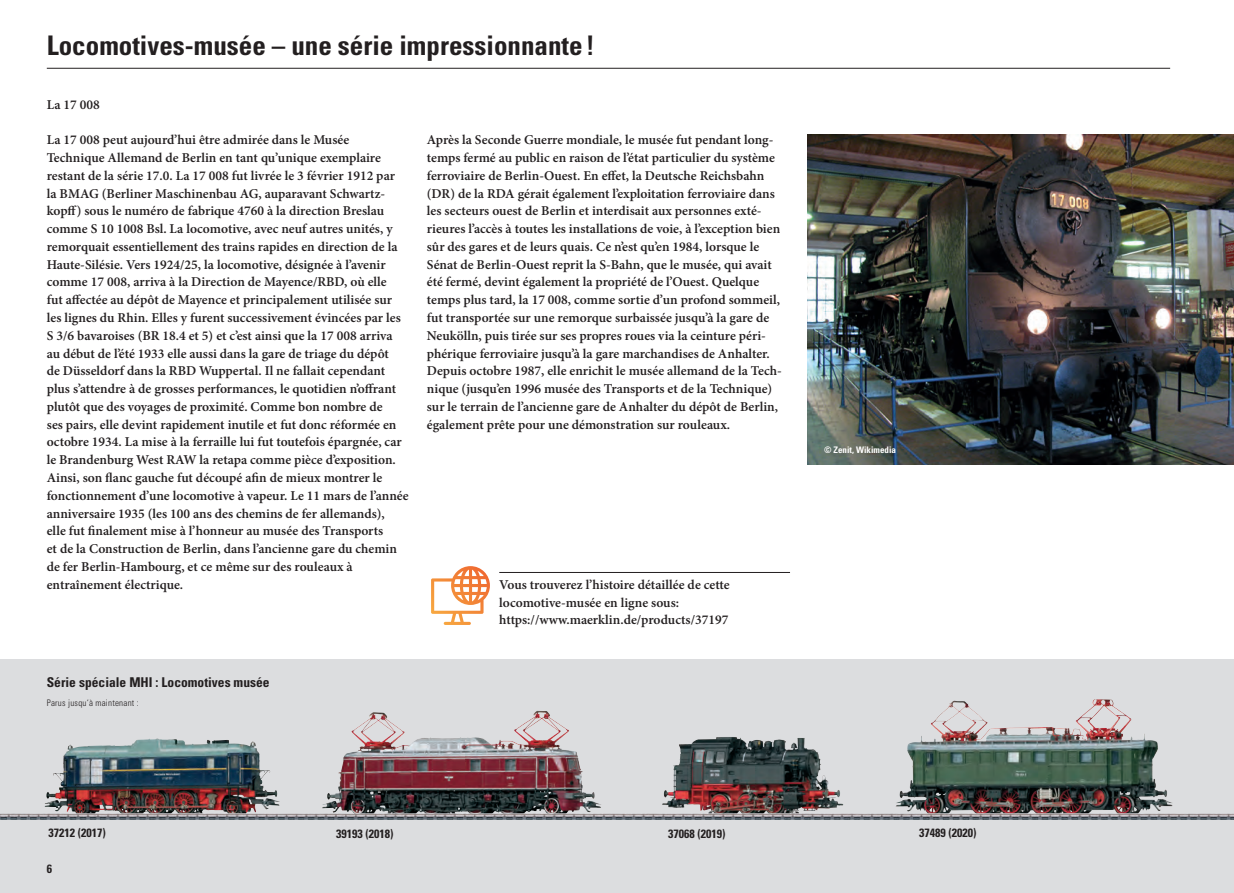
<style>
.page{position:relative;width:1234px;height:893px;background:#fff}
.page>*{position:absolute;margin:0;border:0;box-sizing:border-box;transform-origin:0 0}
.t1{font:700 condensed 27px "Univers LT Std";color:#231f20}
.t2{font:600 13.5px/17.9px "Minion Pro";color:#231f20}
.t3{font:700 condensed 13.5px "Univers LT Std";color:#231f20}
.t4{font:700 condensed 12px "Univers LT Std";color:#231f20}
.t5{font:300 condensed 9px "Univers LT Std";letter-spacing:.025em;color:#231f20}
.t6{font:700 condensed 9px "Univers LT Std";color:#fff}
</style>
<div class="page">
<svg style="left:0;top:660px;width:1233px;height:233px;fill:#dcdddf"></svg>
<hr style="left:47px;top:68px;width:1122px;height:1px;background:#231f20">
<img style="left:351px;top:712px;width:186px;height:36px">
<img style="left:807px;top:135px;width:426px;height:329px">
<img style="left:661px;top:737px;width:138px;height:76px">
<img style="left:914px;top:700px;width:179px;height:42px">
<img style="left:46px;top:739px;width:110px;height:64px">
<svg style="left:431px;top:566px;width:59px;height:59px"></svg>
<img style="left:0;top:813px;width:1233px;height:7px">
<hr style="left:499px;top:572px;width:290px;height:1px;background:#231f20">
<h1 class="t1" style="left:47px;top:29px;width:549px">Locomotives-musée – une série impressionnante!</h1>
<p class="t2" style="left:47px;top:95px;width:55px">La 17 008</p>
<p class="t2" style="left:47px;top:131px;width:363px">La 17 008 peut aujourd’hui être admirée dans le Musée Technique Allemand de Berlin en tant qu’unique exemplaire restant de la série 17.0. La 17 008 fut livrée le 3 février 1912 par<br>la BMAG (Berliner Maschinenbau AG, auparavant Schwartz&shy;kopff) sous le numéro de fabrique 4760 à la direction Breslau comme S 10 1008 Bsl. La locomotive, avec neuf autres unités, y remorquait essentiellement des trains rapides en direction de la Haute-Silésie. Vers 1924/25, la locomotive, désignée à l’avenir comme 17 008, arriva à la Direction de Mayence/RBD, où elle<br>fut affectée au dépôt de Mayence et principalement utilisée sur les lignes du Rhin. Elles y furent successivement évincées par les S 3/6 bavaroises (BR 18.4 et 5) et c’est ainsi que la 17 008 arriva au début de l’été 1933 elle aussi dans la gare de triage du dépôt<br>de Düsseldorf dans la RBD Wuppertal. Il ne fallait cependant plus s’attendre à de grosses performances, le quotidien n’offrant plutôt que des voyages de proximité. Comme bon nombre de<br>ses pairs, elle devint rapidement inutile et fut donc réformée en octobre 1934. La mise à la ferraille lui fut toutefois épargnée, car le Brandenburg West RAW la retapa comme pièce d’exposition.<br>Ainsi, son flanc gauche fut découpé afin de mieux montrer le fonctionnement d’une locomotive à vapeur. Le 11 mars de l’année anniversaire 1935 (les 100 ans des chemins de fer allemands),<br>elle fut finalement mise à l’honneur au musée des Transports<br>et de la Construction de Berlin, dans l’ancienne gare du chemin de fer Berlin-Hambourg, et ce même sur des rouleaux à entraînement électrique.</p>
<p class="t2" style="left:427px;top:131px;width:356px">Après la Seconde Guerre mondiale, le musée fut pendant long&shy;temps fermé au public en raison de l’état particulier du système ferroviaire de Berlin-Ouest. En effet, la Deutsche Reichsbahn (DR) de la RDA gérait également l’exploitation ferroviaire dans les secteurs ouest de Berlin et interdisait aux personnes exté&shy;rieures l’accès à toutes les installations de voie, à l’exception bien sûr des gares et de leurs quais. Ce n’est qu’en 1984, lorsque le Sénat de Berlin-Ouest reprit la S-Bahn, que le musée, qui avait été fermé, devint également la propriété de l’Ouest. Quelque temps plus tard, la 17 008, comme sortie d’un profond sommeil, fut transportée sur une remorque surbaissée jusqu’à la gare de Neukölln, puis tirée sur ses propres roues via la ceinture péri&shy;phérique ferroviaire jusqu’à la gare marchandises de Anhalter.<br>Depuis octobre 1987, elle enrichit le musée allemand de la Tech&shy;nique (jusqu’en 1996 musée des Transports et de la Technique) sur le terrain de l’ancienne gare de Anhalter du dépôt de Berlin, également prête pour une démonstration sur rouleaux.</p>
<p class="t2" style="left:499px;top:575px;width:232px">Vous trouverez l’histoire détaillée de cette locomotive-musée en ligne sous: https://www.maerklin.de/products/37197</p>
<p class="t3" style="left:47px;top:674px;width:224px">Série spéciale MHI : Locomotives musée</p>
<p class="t5" style="left:47px;top:697px;width:94px">Parus jusqu‘à maintenant :</p>
<p class="t6" style="left:823px;top:444px;width:73px">© Zenit, Wikimedia</p>
<p class="t4" style="left:49px;top:825px;width:59px">37212 (2017)</p>
<p class="t4" style="left:336px;top:826px;width:59px">39193 (2018)</p>
<p class="t4" style="left:668px;top:827px;width:59px">37068 (2019)</p>
<p class="t4" style="left:918px;top:826px;width:59px">37489 (2020)</p>
<p class="t4" style="left:47px;top:862px;width:7px">6</p>
</div>
